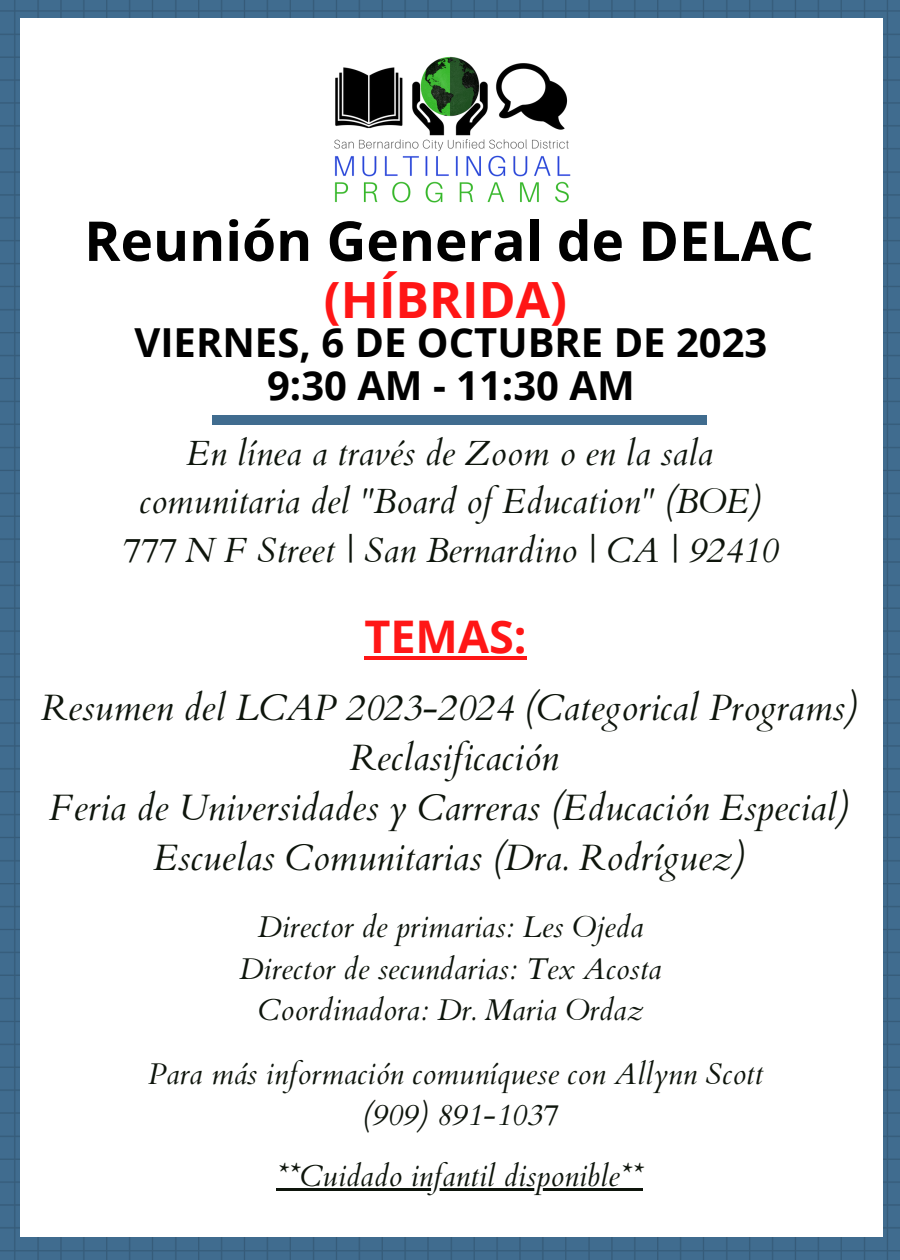
<style>
.page{position:relative;width:900px;height:1260px;background:#fff}
.page>*{position:absolute;margin:0;border:0;box-sizing:border-box;transform-origin:0 0}
.t1{font:700 55px "Open Sans";color:#000}
.t2{font:700 50px "Open Sans";color:#ff1616}
.t3{font:700 45px "Open Sans";color:#ff1616}
.t4{font:700 40px "Open Sans";color:#000}
.t5{font:italic 36.75px "Cardo";color:#0e150c}
.t6{font:italic 35px/48.8px "Cardo";color:#0e150c;text-align:center}
.t7{font:italic 30px "Cardo";color:#0e150c}
</style>
<div class="page">
<img style="left:0;top:0;width:900px;height:1260px">
<div style="left:20px;top:18px;width:862px;height:1219px;background:#fff"></div>
<img style="left:334px;top:56px;width:237px;height:147px">
<div style="left:212px;top:415px;width:495px;height:10px;background:#406c8f"></div>
<hr style="left:364px;top:656px;width:163px;height:4px;background:#ff1616">
<hr style="left:276px;top:1189px;width:367px;height:2px;background:#0e150c">
<p class="t1" style="left:84px;top:202px;width:731px">Reunión General de DELAC</p>
<p class="t2" style="left:324px;top:264px;width:245px">(HÍBRIDA)</p>
<p class="t4" style="left:134px;top:314px;width:634px">VIERNES, 6 DE OCTUBRE DE 2023</p>
<p class="t4" style="left:267px;top:357px;width:369px">9:30 AM - 11:30 AM</p>
<p class="t6" style="left:139px;top:429px;width:623px">En línea a través de Zoom o en la sala comunitaria del "Board of Education" (BOE)</p>
<p class="t6" style="left:122px;top:527px;width:658px">777 N F Street | San Bernardino | CA | 92410</p>
<p class="t3" style="left:364px;top:605px;width:164px">TEMAS:</p>
<p class="t5" style="left:41px;top:684px;width:818px">Resumen del LCAP 2023-2024 (Categorical Programs)</p>
<p class="t5" style="left:350px;top:734px;width:211px">Reclasificación</p>
<p class="t5" style="left:49px;top:783px;width:801px">Feria de Universidades y Carreras (Educación Especial)</p>
<p class="t5" style="left:154px;top:833px;width:592px">Escuelas Comunitarias (Dra. Rodríguez)</p>
<p class="t7" style="left:258px;top:908px;width:387px">Director de primarias: Les Ojeda</p>
<p class="t7" style="left:240px;top:949px;width:424px">Director de secundarias: Tex Acosta</p>
<p class="t7" style="left:258px;top:990px;width:387px">Coordinadora: Dr. Maria Ordaz</p>
<p class="t7" style="left:148px;top:1054px;width:616px">Para más información comuníquese con Allynn Scott</p>
<p class="t7" style="left:362px;top:1095px;width:197px">(909) 891-1037</p>
<p class="t7" style="left:276px;top:1156px;width:368px">**Cuidado infantil disponible**</p>
</div>
